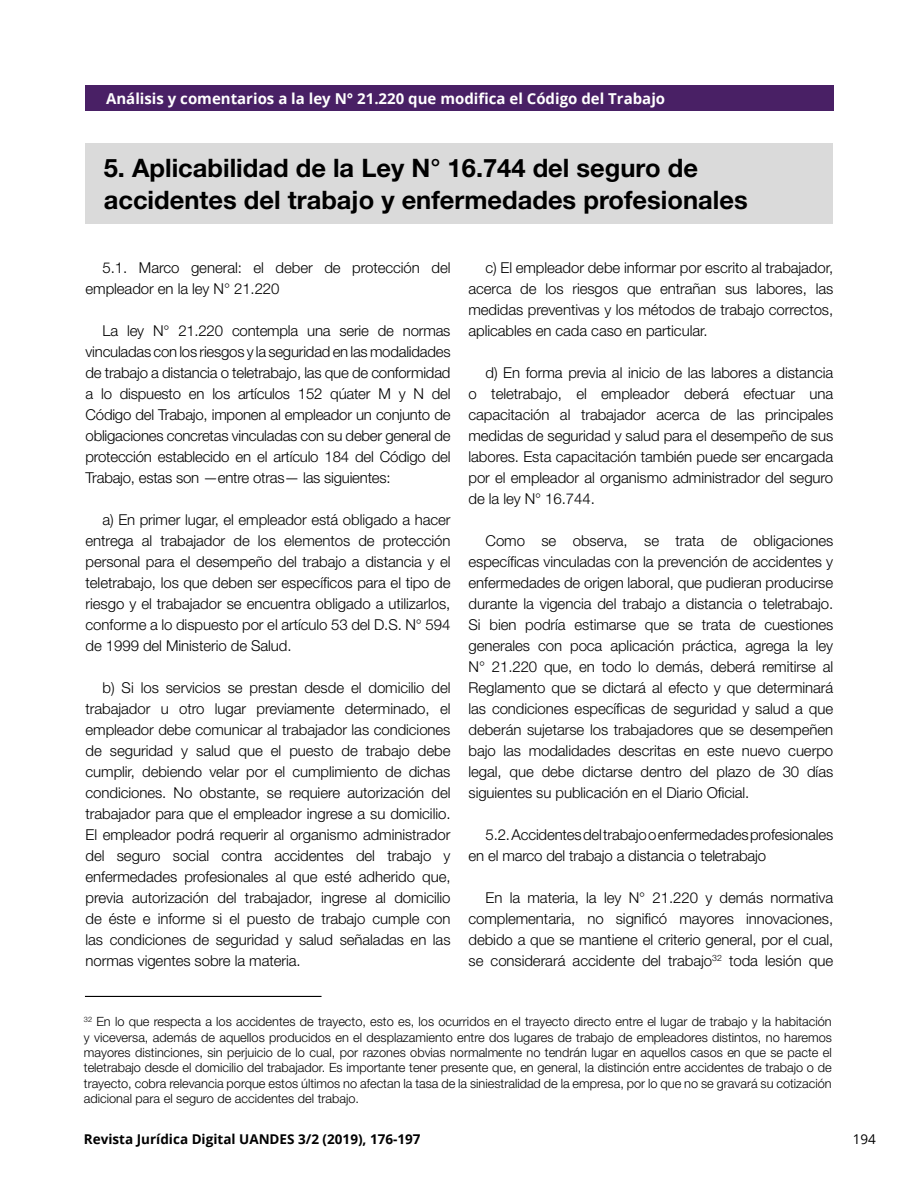
<style>
.page{position:relative;width:918px;height:1188px;background:#fff}
.page>*{position:absolute;margin:0;border:0;box-sizing:border-box;transform-origin:0 0}
.t1{font:700 25.5px/32.2px "Helvetica Neue LT Std";color:#000}
.t2{font:300 15px/21px "Helvetica Neue LT Std";letter-spacing:-.005em;color:#000;text-align:justify}
.t3{font:700 15px "Open Sans";color:#fff}
.t4{font:700 13.5px "Open Sans";color:#000}
.t5{font:13.5px "Open Sans";color:#000}
.t6{font:300 12.75px/15.3px "Helvetica Neue LT Std";color:#000;text-align:justify}
</style>
<div class="page">
<div style="left:85px;top:85px;width:749px;height:26px;background:#492065"></div>
<div style="left:86px;top:143px;width:747px;height:80px;background:#dadada"></div>
<hr style="left:85px;top:996px;width:237px;height:1px;background:#000">
<p class="t3" style="left:106px;top:88px;width:561px">Análisis y comentarios a la ley N° 21.220 que modifica el Código del Trabajo</p>
<h1 class="t1" style="left:104px;top:151px;width:645px">5. Aplicabilidad de la Ley N° 16.744 del seguro de accidentes del trabajo y enfermedades profesionales</h1>
<p class="t2" style="left:86px;top:257px;width:366px;text-indent:17px">5.1. Marco general: el deber de protección del empleador en la ley N° 21.220</p>
<p class="t2" style="left:86px;top:320px;width:366px;text-indent:17px">La ley N° 21.220 contempla una serie de normas vinculadas con los riesgos y la seguridad en las modalidades de trabajo a distancia o teletrabajo, las que de conformidad a lo dispuesto en los artículos 152 qúater M y N del Código del Trabajo, imponen al empleador un conjunto de obligaciones concretas vinculadas con su deber general de protección establecido en el artículo 184 del Código del Trabajo, estas son —entre otras— las siguientes:</p>
<p class="t2" style="left:86px;top:509px;width:367px;text-indent:17px">a) En primer lugar, el empleador está obligado a hacer entrega al trabajador de los elementos de protección personal para el desempeño del trabajo a distancia y el teletrabajo, los que deben ser específicos para el tipo de riesgo y el trabajador se encuentra obligado a utilizarlos, conforme a lo dispuesto por el artículo 53 del D.S. N° 594 de 1999 del Ministerio de Salud.</p>
<p class="t2" style="left:86px;top:677px;width:367px;text-indent:17px">b) Si los servicios se prestan desde el domicilio del trabajador u otro lugar previamente determinado, el empleador debe comunicar al trabajador las condiciones de seguridad y salud que el puesto de trabajo debe cumplir, debiendo velar por el cumplimiento de dichas condiciones. No obstante, se requiere autorización del trabajador para que el empleador ingrese a su domicilio.<br>El empleador podrá requerir al organismo administrador del seguro social contra accidentes del trabajo y enfermedades profesionales al que esté adherido que, previa autorización del trabajador, ingrese al domicilio de éste e informe si el puesto de trabajo cumple con las condiciones de seguridad y salud señaladas en las normas vigentes sobre la materia.</p>
<p class="t2" style="left:469px;top:257px;width:366px;text-indent:17px">c) El empleador debe informar por escrito al trabajador, acerca de los riesgos que entrañan sus labores, las medidas preventivas y los métodos de trabajo correctos, aplicables en cada caso en particular.</p>
<p class="t2" style="left:469px;top:362px;width:366px;text-indent:17px">d) En forma previa al inicio de las labores a distancia o teletrabajo, el empleador deberá efectuar una capacitación al trabajador acerca de las principales medidas de seguridad y salud para el desempeño de sus labores. Esta capacitación también puede ser encargada por el empleador al organismo administrador del seguro de la ley N° 16.744.</p>
<p class="t2" style="left:469px;top:530px;width:366px;text-indent:17px">Como se observa, se trata de obligaciones específicas vinculadas con la prevención de accidentes y enfermedades de origen laboral, que pudieran producirse durante la vigencia del trabajo a distancia o teletrabajo.<br>Si bien podría estimarse que se trata de cuestiones generales con poca aplicación práctica, agrega la ley N° 21.220 que, en todo lo demás, deberá remitirse al Reglamento que se dictará al efecto y que determinará las condiciones específicas de seguridad y salud a que deberán sujetarse los trabajadores que se desempeñen bajo las modalidades descritas en este nuevo cuerpo legal, que debe dictarse dentro del plazo de 30 días siguientes su publicación en el Diario Oficial.</p>
<p class="t2" style="left:469px;top:824px;width:366px;text-indent:17px">5.2. Accidentes del trabajo o enfermedades profesionales en el marco del trabajo a distancia o teletrabajo</p>
<p class="t2" style="left:469px;top:887px;width:366px;text-indent:17px">En la materia, la ley N° 21.220 y demás normativa complementaria, no significó mayores innovaciones, debido a que se mantiene el criterio general, por el cual, se considerará accidente del trabajo<sup>32</sup> toda lesión que</p>
<p class="t6" style="left:84px;top:1014px;width:750px"><sup>32</sup> En lo que respecta a los accidentes de trayecto, esto es, los ocurridos en el trayecto directo entre el lugar de trabajo y la habitación y viceversa, además de aquellos producidos en el desplazamiento entre dos lugares de trabajo de empleadores distintos, no haremos mayores distinciones, sin perjuicio de lo cual, por razones obvias normalmente no tendrán lugar en aquellos casos en que se pacte el teletrabajo desde el domicilio del trabajador. Es importante tener presente que, en general, la distinción entre accidentes de trabajo o de trayecto, cobra relevancia porque estos últimos no afectan la tasa de la siniestralidad de la empresa, por lo que no se gravará su cotización adicional para el seguro de accidentes del trabajo.</p>
<p class="t4" style="left:84px;top:1130px;width:338px">Revista Jurídica Digital UANDES 3/2 (2019), 176-197</p>
<p class="t5" style="left:853px;top:1130px;width:25px">194</p>
</div>
